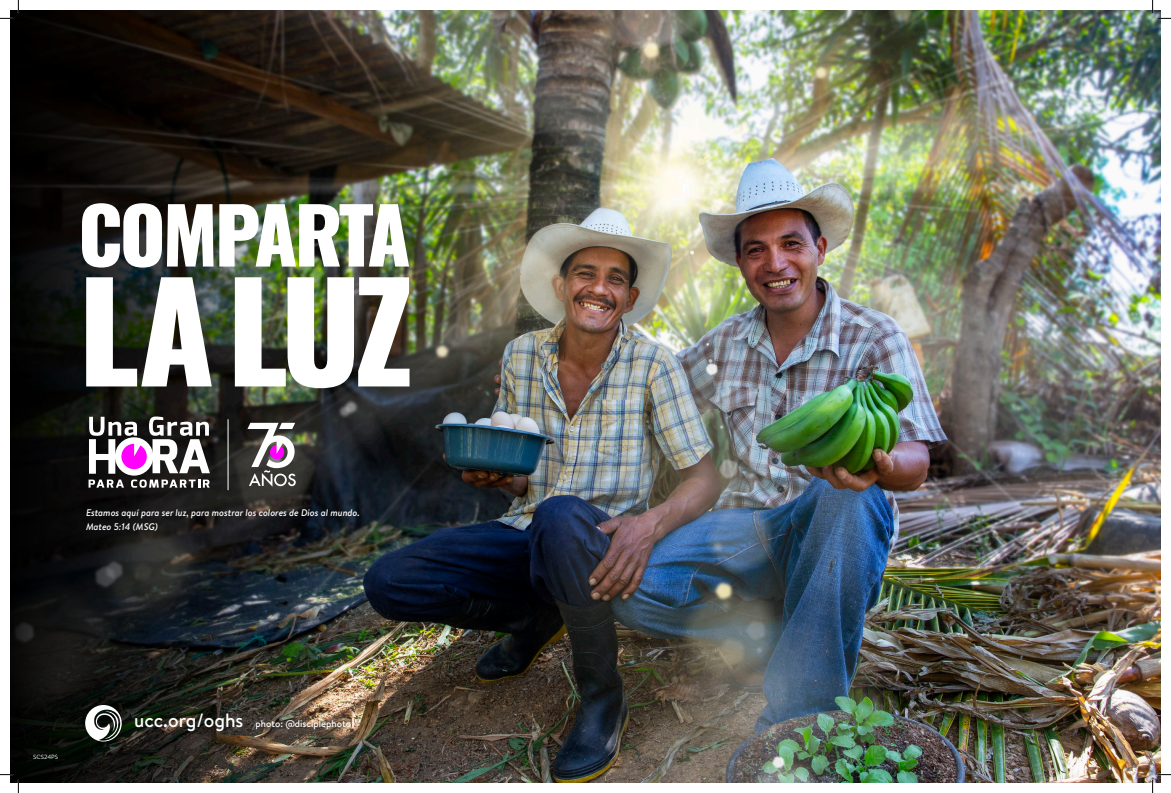
<style>
.page{position:relative;width:1171px;height:793px;background:#fff}
.page>*{position:absolute;margin:0;border:0;box-sizing:border-box;transform-origin:0 0}
.t1{font:800 134.75px "Oswald";color:#fff}
.t2{font:800 77px "Oswald";letter-spacing:-.04em;color:#fff}
.t3{font:500 19.25px "Brandon Text";color:#fff}
.t4{font:italic 500 9.62px/14px "Brandon Text";color:#fff}
.t5{font:500 9.62px "Brandon Text";color:#fff}
.t6{font:6.12px "Brandon Text";color:#fff}
</style>
<div class="page">
<img style="left:10px;top:10px;width:1150px;height:772px">
<img style="left:11px;top:10px;width:332px;height:772px">
<svg style="left:85px;top:705px;width:37px;height:36px"></svg>
<svg style="left:247px;top:423px;width:49px;height:64px"></svg>
<hr style="left:228px;top:419px;width:1px;height:71px;background:#fff">
<svg style="left:89px;top:416px;width:121px;height:72px"></svg>
<svg style="left:0;top:0;width:19px;height:19px"></svg>
<svg style="left:0;top:774px;width:19px;height:19px"></svg>
<svg style="left:1152px;top:0;width:19px;height:19px"></svg>
<svg style="left:1152px;top:774px;width:19px;height:19px"></svg>
<h2 class="t2" style="left:78px;top:195px;width:334px">COMPARTA</h2>
<h1 class="t1" style="left:78px;top:261px;width:337px">LA LUZ</h1>
<p class="t4" style="left:86px;top:506px;width:275px">Estamos aquí para ser luz, para mostrar los colores de Dios al mundo.<br>Mateo 5:14 (MSG)</p>
<p class="t6" style="left:33px;top:753px;width:26px">SCS24PS</p>
<h3 class="t3" style="left:134px;top:713px;width:111px">ucc.org/oghs</h3>
<p class="t5" style="left:256px;top:720px;width:97px">photo: @disciplephoto</p>
</div>
